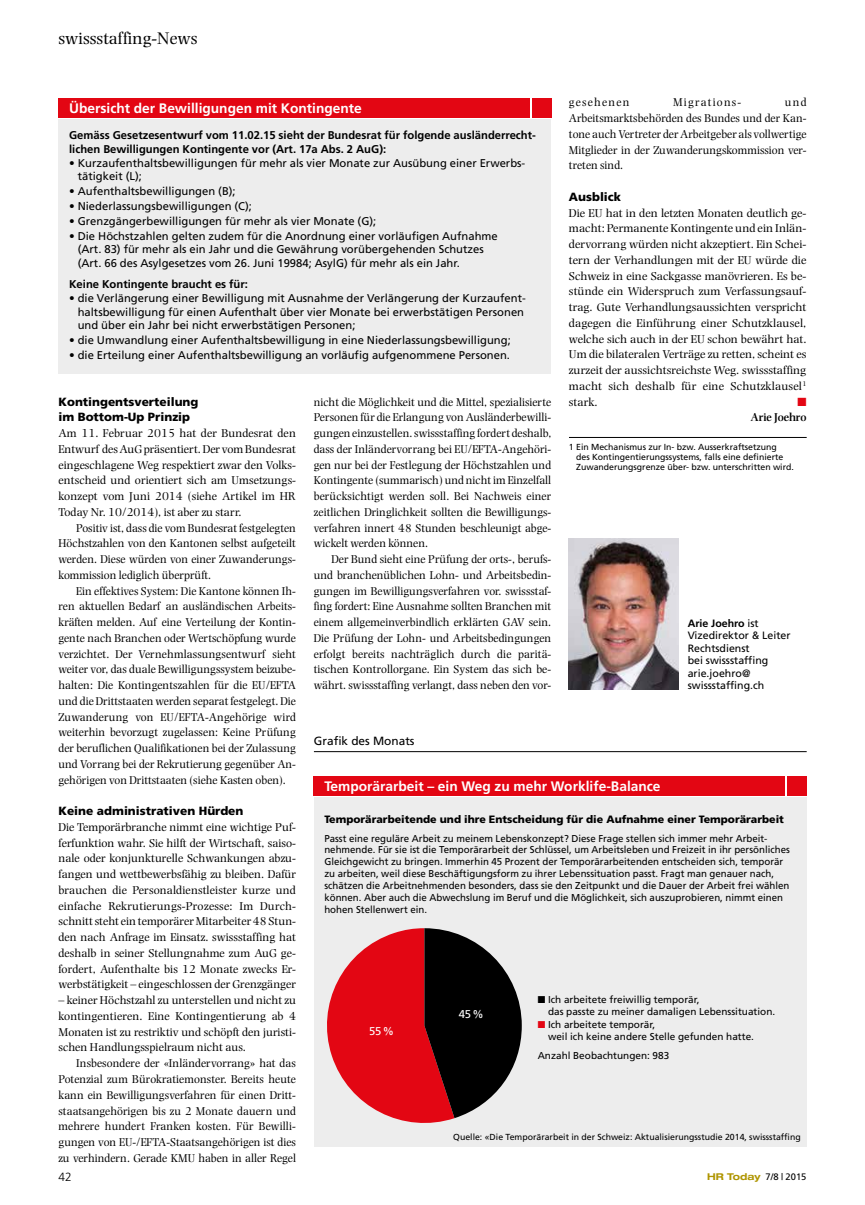
<style>
.page{position:relative;width:865px;height:1205px;background:#fff}
.page>*{position:absolute;margin:0;border:0;box-sizing:border-box;transform-origin:0 0}
.t1{font:17.5px "Photina";color:#000}
.t2{font:700 13.75px "Frutiger";color:#fff}
.t3{font:11.88px/15.8px "Photina";color:#000;text-align:justify}
.t4{font:900 11.88px/15.8px "Frutiger";color:#000}
.t5{font:11.88px "Photina";letter-spacing:.105em;color:#000}
.t6{font:11.88px "Frutiger";color:#000}
.t7{font:600 11.88px "Photina";color:#000}
.t8{font:300 11.88px "Frutiger";color:#000}
.t9{font:11.88px "Zapf Dingbats ITC";color:#e30613}
.t10{font:11.25px/13.8px "Frutiger";color:#000}
.t11{font:700 11.25px/13.8px "Frutiger";color:#000}
.t12{font:11.25px "Frutiger";color:#fff}
.t13{font:10.62px/12.5px "Frutiger";color:#000}
.t14{font:900 10.62px "Frutiger";color:#000}
.t15{font:10px/11.9px "Frutiger";color:#000}
.t16{font:9.38px "Frutiger";color:#000}
.t17{font:8.75px/10px "Frutiger";color:#000}
.s1{font-weight:700}
.s2{color:#e30613}
.s3{font-family:"Helvetica Neue LT";font-weight:700;font-stretch:expanded;color:#af9500}
</style>
<div class="page">
<div style="left:314px;top:797px;width:492px;height:349px;background:#ededed"></div>
<div style="left:314px;top:776px;width:471px;height:19px;background:#e30613"></div>
<div style="left:787px;top:776px;width:19px;height:19px;background:#e30613"></div>
<hr style="left:314px;top:751px;width:492px;height:1px;background:#000">
<img style="left:569px;top:538px;width:110px;height:151px">
<svg style="left:327px;top:928px;width:195px;height:195px"></svg>
<hr style="left:569px;top:437px;width:237px;height:1px;background:#000">
<div style="left:58px;top:119px;width:493px;height:255px;background:#ededed"></div>
<div style="left:58px;top:98px;width:472px;height:20px;background:#e30613"></div>
<div style="left:531px;top:98px;width:20px;height:20px;background:#e30613"></div>
<h1 class="t1" style="left:58px;top:28px;width:141px">swissstaffing-News</h1>
<p class="t3" style="left:569px;top:95px;width:239px;text-indent:216px">und Arbeitsmarktsbehörden des Bundes und der Kan&shy;tone auch Vertreter der Arbeitgeber als vollwertige Mitglieder in der Zuwanderungskommission ver&shy;treten sind.</p>
<p class="t4" style="left:569px;top:189px;width:54px">Ausblick</p>
<p class="t3" style="left:569px;top:205px;width:239px">Die EU hat in den letzten Monaten deutlich ge&shy;macht: Permanente Kontingente und ein Inlän&shy;dervorrang würden nicht akzeptiert. Ein Schei&shy;tern der Verhandlungen mit der EU würde die Schweiz in eine Sackgasse manövrieren. Es be&shy;stünde ein Widerspruch zum Verfassungsauf&shy;trag. Gute Verhandlungsaussichten verspricht dagegen die Einführung einer Schutzklausel, welche sich auch in der EU schon bewährt hat.<br>Um die bilateralen Verträge zu retten, scheint es zurzeit der aussichtsreichste Weg. swissstaffing macht sich deshalb für eine Schutzklausel<sup>1 </sup>stark.</p>
<p class="t5" style="left:569px;top:96px;width:62px">gesehenen</p>
<p class="t5" style="left:673px;top:96px;width:70px">Migrations-</p>
<p class="t2" style="left:69px;top:100px;width:294px">Übersicht der Bewilligungen mit Kontingente</p>
<p class="t11" style="left:69px;top:128px;width:468px">Gemäss Gesetzesentwurf vom 11.02.15 sieht der Bundesrat für folgende ausländerrecht&shy;lichen Bewilligungen Kontingente vor (Art. 17a Abs. 2 AuG):</p>
<p class="t10" style="left:78px;top:156px;width:449px;text-indent:-9px">• Kurzaufenthaltsbewilligungen für mehr als vier Monate zur Ausübung einer Erwerbs&shy;tätigkeit (L);</p>
<p class="t10" style="left:69px;top:184px;width:168px">• Aufenthaltsbewilligungen (B);</p>
<p class="t10" style="left:69px;top:199px;width:184px">• Niederlassungsbewilligungen (C);</p>
<p class="t10" style="left:69px;top:214px;width:309px">• Grenzgängerbewilligungen für mehr als vier Monate (G);</p>
<p class="t10" style="left:78px;top:229px;width:421px;text-indent:-9px">• Die Höchstzahlen gelten zudem für die Anordnung einer vorläufigen Aufnahme (Art. 83) für mehr als ein Jahr und die Gewährung vorübergehenden Schutzes (Art. 66 des Asylgesetzes vom 26. Juni 19984; AsylG) für mehr als ein Jahr.</p>
<p class="t11" style="left:69px;top:277px;width:180px">Keine Kontingente braucht es für:</p>
<p class="t10" style="left:78px;top:291px;width:449px;text-indent:-9px">• die Verlängerung einer Bewilligung mit Ausnahme der Verlängerung der Kurzaufent&shy;haltsbewilligung für einen Aufenthalt über vier Monate bei erwerbstätigen Personen und über ein Jahr bei nicht erwerbstätigen Personen;</p>
<p class="t10" style="left:69px;top:333px;width:443px">• die Umwandlung einer Aufenthaltsbewilligung in eine Niederlassungsbewilligung;</p>
<p class="t10" style="left:69px;top:348px;width:442px">• die Erteilung einer Aufenthaltsbewilligung an vorläufig aufgenommene Personen.</p>
<p class="t4" style="left:58px;top:393px;width:141px">Kontingentsverteilung im Bottom-Up Prinzip</p>
<p class="t3" style="left:58px;top:425px;width:239px">Am 11. Februar 2015 hat der Bundesrat den Entwurf des AuG präsentiert. Der vom Bundesrat eingeschlagene Weg respektiert zwar den Volks&shy;entscheid und orientiert sich am Umsetzungs&shy;konzept vom Juni 2014 (siehe Artikel im HR Today Nr. 10/2014), ist aber zu starr.</p>
<p class="t3" style="left:58px;top:520px;width:239px;text-indent:18px">Positiv ist, dass die vom Bundesrat festgelegten Höchstzahlen von den Kantonen selbst aufgeteilt werden. Diese würden von einer Zuwanderungs&shy;kommission lediglich überprüft.</p>
<p class="t3" style="left:58px;top:583px;width:239px;text-indent:18px">Ein effektives System: Die Kantone können Ih&shy;ren aktuellen Bedarf an ausländischen Arbeits&shy;kräften melden. Auf eine Verteilung der Kontin&shy;gente nach Branchen oder Wertschöpfung wurde verzichtet. Der Vernehmlassungsentwurf sieht weiter vor, das duale Bewilligungssystem beizube&shy;halten: Die Kontingentszahlen für die EU/EFTA und die Drittstaaten werden separat festgelegt. Die Zuwanderung von EU/EFTA-Angehörige wird weiterhin bevorzugt zugelassen: Keine Prüfung der beruflichen Qualifikationen bei der Zulassung und Vorrang bei der Rekrutierung gegenüber An&shy;gehörigen von Drittstaaten (siehe Kasten oben).</p>
<p class="t4" style="left:58px;top:803px;width:186px">Keine administrativen Hürden</p>
<p class="t3" style="left:58px;top:819px;width:239px">Die Temporärbranche nimmt eine wichtige Puf&shy;ferfunktion wahr. Sie hilft der Wirtschaft, saiso&shy;nale oder konjunkturelle Schwankungen abzu&shy;fangen und wettbewerbsfähig zu bleiben. Dafür brauchen die Personaldienstleister kurze und einfache Rekrutierungs-Prozesse: Im Durch&shy;schnitt steht ein temporärer Mitarbeiter 48 Stun&shy;den nach Anfrage im Einsatz. swissstaffing hat deshalb in seiner Stellungnahme zum AuG ge&shy;fordert, Aufenthalte bis 12 Monate zwecks Er&shy;werbstätigkeit – eingeschlossen der Grenzgänger</p>
<p class="t3" style="left:58px;top:992px;width:239px">– keiner Höchstzahl zu unterstellen und nicht zu kontingentieren. Eine Kontingentierung ab 4<br>Monaten ist zu restriktiv und schöpft den juristi&shy;schen Handlungsspielraum nicht aus.</p>
<p class="t3" style="left:58px;top:1055px;width:239px;text-indent:18px">Insbesondere der «Inländervorrang» hat das Potenzial zum Bürokratiemonster. Bereits heute kann ein Bewilligungsverfahren für einen Dritt&shy;staatsangehörigen bis zu 2 Monate dauern und mehrere hundert Franken kosten. Für Bewilli&shy;gungen von EU-/EFTA-Staatsangehörigen ist dies zu verhindern. Gerade KMU haben in aller Regel</p>
<p class="t3" style="left:314px;top:394px;width:239px">nicht die Möglichkeit und die Mittel, spezialisierte Personen für die Erlangung von Ausländerbewilli&shy;gungen einzustellen. swissstaffing fordert deshalb, dass der Inländervorrang bei EU/EFTA-Angehöri&shy;gen nur bei der Festlegung der Höchstzahlen und Kontingente (summarisch) und nicht im Einzelfall berücksichtigt werden soll. Bei Nachweis einer zeitlichen Dringlichkeit sollten die Bewilligungs&shy;verfahren innert 48 Stunden beschleunigt abge&shy;wickelt werden können.</p>
<p class="t3" style="left:314px;top:551px;width:239px;text-indent:18px">Der Bund sieht eine Prüfung der orts-, berufs&shy;und branchenüblichen Lohn- und Arbeitsbedin&shy;gungen im Bewilligungsverfahren vor. swissstaf&shy;fing fordert: Eine Ausnahme sollten Branchen mit einem allgemeinverbindlich erklärten GAV sein.<br>Die Prüfung der Lohn- und Arbeitsbedingungen erfolgt bereits nachträglich durch die paritä&shy;tischen Kontrollorgane. Ein System das sich be&shy;währt. swissstaffing verlangt, dass neben den vor-</p>
<p class="t9" style="left:797px;top:396px;width:11px">■</p>
<p class="t7" style="left:750px;top:411px;width:58px">Arie Joehro</p>
<p class="t17" style="left:576px;top:442px;width:219px;text-indent:-7px">1 Ein Mechanismus zur In- bzw. Ausserkraftsetzung<br>des Kontingentierungssystems, falls eine definierte<br>Zuwanderungsgrenze über- bzw. unterschritten wird.</p>
<p class="t13" style="left:687px;top:617px;width:104px"><span class="s1">Arie Joehro</span> ist<br>Vizedirektor &amp; Leiter<br>Rechtsdienst<br>bei swissstaffing arie.joehro@ swissstaffing.ch</p>
<p class="t6" style="left:314px;top:734px;width:102px">Grafik des Monats</p>
<p class="t2" style="left:324px;top:778px;width:338px">Temporärarbeit – ein Weg zu mehr Worklife-Balance</p>
<p class="t14" style="left:324px;top:813px;width:461px">Temporärarbeitende und ihre Entscheidung für die Aufnahme einer Temporärarbeit</p>
<p class="t15" style="left:324px;top:832px;width:467px">Passt eine reguläre Arbeit zu meinem Lebenskonzept? Diese Frage stellen sich immer mehr Arbeit&shy;nehmende. Für sie ist die Temporärarbeit der Schlüssel, um Arbeitsleben und Freizeit in ihr persönliches Gleichgewicht zu bringen. Immerhin 45 Prozent der Temporärarbeitenden entscheiden sich, temporär zu arbeiten, weil diese Beschäftigungsform zu ihrer Lebenssituation passt. Fragt man genauer nach, schätzen die Arbeitnehmenden besonders, dass sie den Zeitpunkt und die Dauer der Arbeit frei wählen können. Aber auch die Abwechslung im Beruf und die Möglichkeit, sich auszuprobieren, nimmt einen hohen Stellenwert ein.</p>
<p class="t15" style="left:548px;top:993px;width:229px;line-height:12.5px;text-indent:-10px">■ Ich arbeitete freiwillig temporär,<br>das passte zu meiner damaligen Lebenssituation.</p>
<p class="t15" style="left:548px;top:1018px;width:207px;line-height:12.5px;text-indent:-10px"><span class="s2">■</span> Ich arbeitete temporär,<br>weil ich keine andere Stelle gefunden hatte.</p>
<p class="t15" style="left:538px;top:1049px;width:133px">Anzahl Beobachtungen: 983</p>
<p class="t12" style="left:458px;top:1007px;width:27px">45%</p>
<p class="t12" style="left:369px;top:1024px;width:27px">55%</p>
<p class="t17" style="left:453px;top:1132px;width:349px">Quelle: «Die Temporärarbeit in der Schweiz: Aktualisierungsstudie 2014, swissstaffing</p>
<p class="t8" style="left:58px;top:1169px;width:15px">42</p>
<p class="t16" style="left:707px;top:1171px;width:101px"><span class="s3">HR Today</span> 7/8 | 2015</p>
</div>
